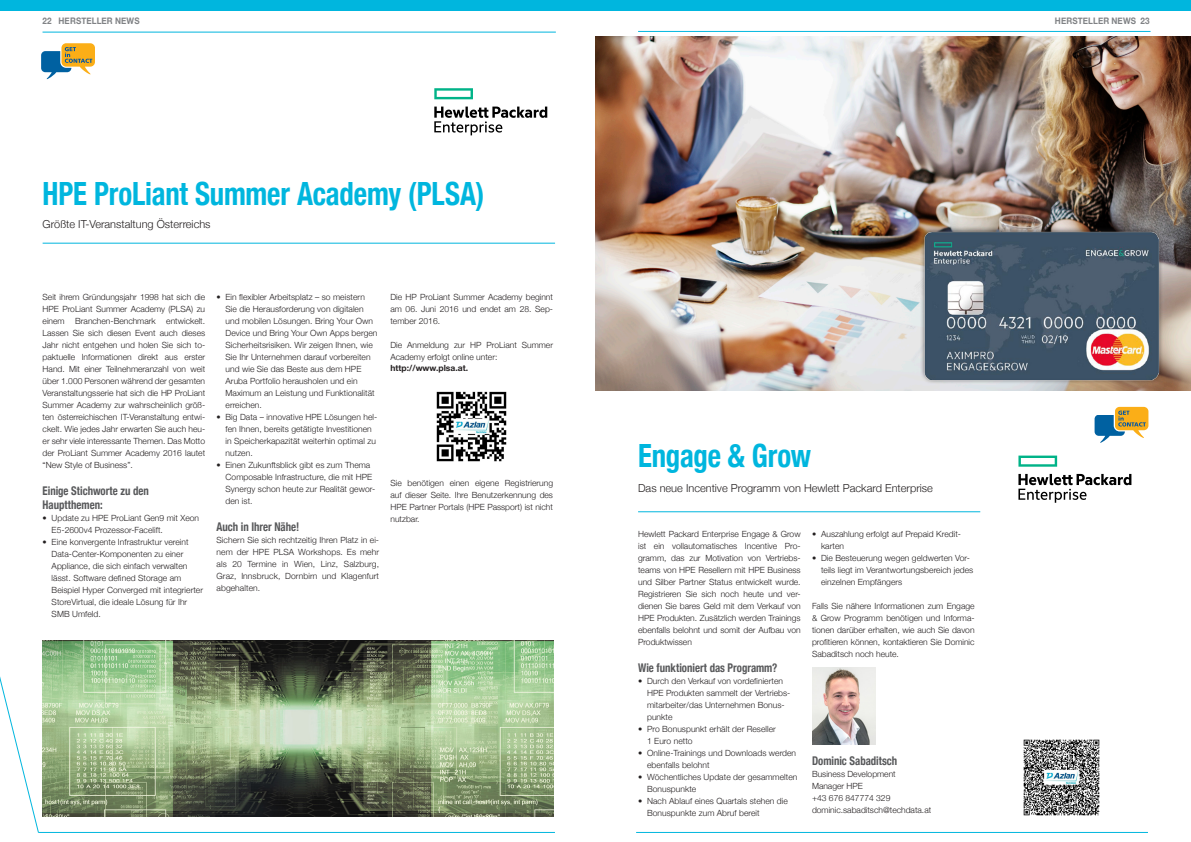
<style>
.page{position:relative;width:1191px;height:842px;background:#fff}
.page>*{position:absolute;margin:0;border:0;box-sizing:border-box;transform-origin:0 0}
.Helvetica_Titel{font:700 condensed 32px "Helvetica Neue";letter-spacing:-.005em;color:#00b6de;scale:.9 1}
.Helvetica_Titel_klei{font:700 condensed 12px "Helvetica Neue";color:#57585a;scale:.9 1}
.Helvetica_Untertitel{font:300 11px "Helvetica Neue";color:#231f20}
.t1{font:700 9px "Helvetica Neue";letter-spacing:.015em;color:#808285;scale:.9 1}
.Helvetica_Fließtext{font:300 8.5px/12px "Helvetica Neue";letter-spacing:.005em;color:#231f20}
.Helvetica_Fließtext-2{font:700 8.5px "Helvetica Neue";letter-spacing:.005em;color:#231f20}
</style>
<div class="page">
<img style="left:595px;top:37px;width:596px;height:354px">
<hr style="left:43px;top:243px;width:512px;height:1px;background:#00b6de">
<div style="left:0;top:0;width:1191px;height:11px;background:#00b6de"></div>
<hr style="left:43px;top:32px;width:513px;height:1px;background:#00b6de">
<hr style="left:638px;top:31px;width:512px;height:1px;background:#00b6de">
<svg style="left:0;top:676px;width:39px;height:157px"></svg>
<hr style="left:38px;top:832px;width:517px;height:1px;background:#00b6de">
<svg style="left:434px;top:88px;width:39px;height:11px"></svg>
<svg style="left:434px;top:107px;width:113px;height:28px"></svg>
<hr style="left:636px;top:832px;width:512px;height:1px;background:#00b6de">
<svg style="left:1094px;top:407px;width:54px;height:36px"></svg>
<svg style="left:1018px;top:456px;width:39px;height:11px"></svg>
<svg style="left:1018px;top:474px;width:113px;height:29px"></svg>
<hr style="left:638px;top:511px;width:342px;height:1px;background:#00b6de">
<div style="left:919px;top:226px;width:244px;height:158px;background:#231f20;opacity:.75"></div>
<img style="left:921px;top:230px;width:239px;height:152px">
<img style="left:436px;top:391px;width:71px;height:71px">
<img style="left:43px;top:640px;width:510px;height:177px">
<img style="left:812px;top:667px;width:64px;height:78px">
<img style="left:1023px;top:739px;width:77px;height:77px">
<svg style="left:41px;top:43px;width:54px;height:37px"></svg>
<p class="t1" style="left:43px;top:13px;width:109px">22 HERSTELLER NEWS</p>
<p class="t1" style="left:1055px;top:13px;width:107px">HERSTELLER NEWS 23</p>
<p class="Helvetica_Titel" style="left:43px;top:167px;width:492px">HPE ProLiant Summer Academy (PLSA)</p>
<p class="Helvetica_Untertitel" style="left:43px;top:215px;width:169px">Größte IT-Veranstaltung Österreichs</p>
<p class="Helvetica_Fließtext" style="left:43px;top:291px;width:164px;text-align:justify">Seit ihrem Gründungsjahr 1998 hat sich die HPE ProLiant Summer Academy (PLSA) zu einem Branchen-Benchmark entwickelt.<br>Lassen Sie sich diesen Event auch dieses Jahr nicht entgehen und holen Sie sich to&shy;paktuelle Informationen direkt aus erster Hand. Mit einer Teilnehmeranzahl von weit über 1.000 Personen während der gesamten Veranstaltungsserie hat sich die HP ProLiant Summer Academy zur wahrscheinlich größ&shy;ten österreichischen IT-Veranstaltung entwi&shy;ckelt. Wie jedes Jahr erwarten Sie auch heu&shy;er sehr viele interessante Themen. Das Motto der ProLiant Summer Academy 2016 lautet “New Style of Business”.</p>
<p class="Helvetica_Titel_klei" style="left:43px;top:481px;width:120px">Einige Stichworte zu den</p>
<p class="Helvetica_Titel_klei" style="left:43px;top:495px;width:68px">Hauptthemen:</p>
<p class="Helvetica_Fließtext" style="left:52px;top:512px;width:149px;text-indent:-9px">• Update zu HPE ProLiant Gen9 mit Xeon<br>E5-2600v4 Prozessor-Facelift.</p>
<p class="Helvetica_Fließtext" style="left:52px;top:536px;width:153px;text-indent:-9px">• Eine konvergente Infrastruktur vereint Data-Center-Komponenten zu einer Appliance, die sich einfach verwalten lässt. Software defined Storage am Beispiel Hyper Converged mit integrierter StoreVirtual, die ideale Lösung für Ihr SMB Umfeld.</p>
<p class="Helvetica_Fließtext" style="left:225px;top:291px;width:153px;text-indent:-9px">• Ein flexibler Arbeitsplatz – so meistern Sie die Herausforderung von digitalen und mobilen Lösungen. Bring Your Own Device und Bring Your Own Apps bergen Sicherheitsrisiken. Wir zeigen Ihnen, wie Sie Ihr Unternehmen darauf vorbereiten und wie Sie das Beste aus dem HPE Aruba Portfolio herausholen und ein Maximum an Leistung und Funktionalität erreichen.</p>
<p class="Helvetica_Fließtext" style="left:225px;top:411px;width:153px;text-indent:-9px">• Big Data – innovative HPE Lösungen hel&shy;fen Ihnen, bereits getätigte Investitionen in Speicherkapazität weiterhin optimal zu nutzen.</p>
<p class="Helvetica_Fließtext" style="left:225px;top:459px;width:151px;text-indent:-9px">• Einen Zukunftsblick gibt es zum Thema<br>Composable Infrastructure, die mit HPE<br>Synergy schon heute zur Realität gewor&shy;den ist.</p>
<p class="Helvetica_Titel_klei" style="left:216px;top:517px;width:93px">Auch in Ihrer Nähe!</p>
<p class="Helvetica_Fließtext" style="left:216px;top:533px;width:164px;text-align:justify">Sichern Sie sich rechtzeitig Ihren Platz in ei&shy;nem der HPE PLSA Workshops. Es mehr als 20 Termine in Wien, Linz, Salzburg, Graz, Innsbruck, Dornbirn und Klagenfurt abgehalten.</p>
<p class="Helvetica_Fließtext" style="left:390px;top:291px;width:164px;text-align:justify">Die HP ProLiant Summer Academy beginnt am 06. Juni 2016 und endet am 28. Sep&shy;tember 2016.</p>
<p class="Helvetica_Fließtext" style="left:390px;top:339px;width:164px">Die Anmeldung zur HP ProLiant Summer<br>Academy erfolgt online unter:</p>
<p class="Helvetica_Fließtext-2" style="left:390px;top:361px;width:79px">http://www.plsa.at.</p>
<p class="Helvetica_Fließtext" style="left:390px;top:477px;width:164px;text-align:justify">Sie benötigen einen eigene Registrierung auf dieser Seite. Ihre Benutzerkennung des HPE Partner Portals (HPE Passport) ist nicht nutzbar.</p>
<p class="Helvetica_Titel" style="left:638px;top:429px;width:194px">Engage &amp; Grow</p>
<p class="Helvetica_Untertitel" style="left:638px;top:479px;width:296px">Das neue Incentive Programm von Hewlett Packard Enterprise</p>
<p class="Helvetica_Fließtext" style="left:638px;top:528px;width:164px;text-align:justify">Hewlett Packard Enterprise Engage &amp; Grow ist ein vollautomatisches Incentive Pro&shy;gramm, das zur Motivation von Vertriebs&shy;teams von HPE Resellern mit HPE Business und Silber Partner Status entwickelt wurde.<br>Registrieren Sie sich noch heute und ver&shy;dienen Sie bares Geld mit dem Verkauf von HPE Produkten. Zusätzlich werden Trainings ebenfalls belohnt und somit der Aufbau von Produktwissen</p>
<p class="Helvetica_Titel_klei" style="left:638px;top:657px;width:156px">Wie funktioniert das Programm?</p>
<p class="Helvetica_Fließtext" style="left:647px;top:674px;width:145px;text-indent:-9px">• Durch den Verkauf von vordefinierten<br>HPE Produkten sammelt der Vertriebs&shy;mitarbeiter/das Unternehmen Bonus&shy;punkte</p>
<p class="Helvetica_Fließtext" style="left:647px;top:722px;width:130px;text-indent:-9px">• Pro Bonuspunkt erhält der Reseller<br>1 Euro netto</p>
<p class="Helvetica_Fließtext" style="left:647px;top:746px;width:151px;text-indent:-9px">• Online-Trainings und Downloads werden ebenfalls belohnt</p>
<p class="Helvetica_Fließtext" style="left:647px;top:770px;width:152px;text-indent:-9px">• Wöchentliches Update der gesammelten<br>Bonuspunkte</p>
<p class="Helvetica_Fließtext" style="left:647px;top:794px;width:142px;text-indent:-9px">• Nach Ablauf eines Quartals stehen die<br>Bonuspunkte zum Abruf bereit</p>
<p class="Helvetica_Fließtext" style="left:821px;top:528px;width:141px;text-indent:-9px">• Auszahlung erfolgt auf Prepaid Kredit&shy;karten</p>
<p class="Helvetica_Fließtext" style="left:821px;top:552px;width:154px;text-indent:-9px">• Die Besteuerung wegen geldwerten Vor&shy;teils liegt im Verantwortungsbereich jedes einzelnen Empfängers</p>
<p class="Helvetica_Fließtext" style="left:812px;top:600px;width:164px;text-align:justify">Falls Sie nähere Informationen zum Engage &amp; Grow Programm benötigen und Informa&shy;tionen darüber erhalten, wie auch Sie davon profitieren können, kontaktieren Sie Dominic Sabaditsch noch heute.</p>
<p class="Helvetica_Titel_klei" style="left:812px;top:750px;width:96px">Dominic Sabaditsch</p>
<p class="Helvetica_Fließtext" style="left:812px;top:767px;width:85px">Business Development</p>
<p class="Helvetica_Fließtext" style="left:812px;top:779px;width:52px">Manager HPE</p>
<p class="Helvetica_Fließtext" style="left:812px;top:791px;width:80px">+43 676 847774 329</p>
<p class="Helvetica_Fließtext" style="left:812px;top:803px;width:121px">dominic.sabaditsch@techdata.at</p>
</div>
